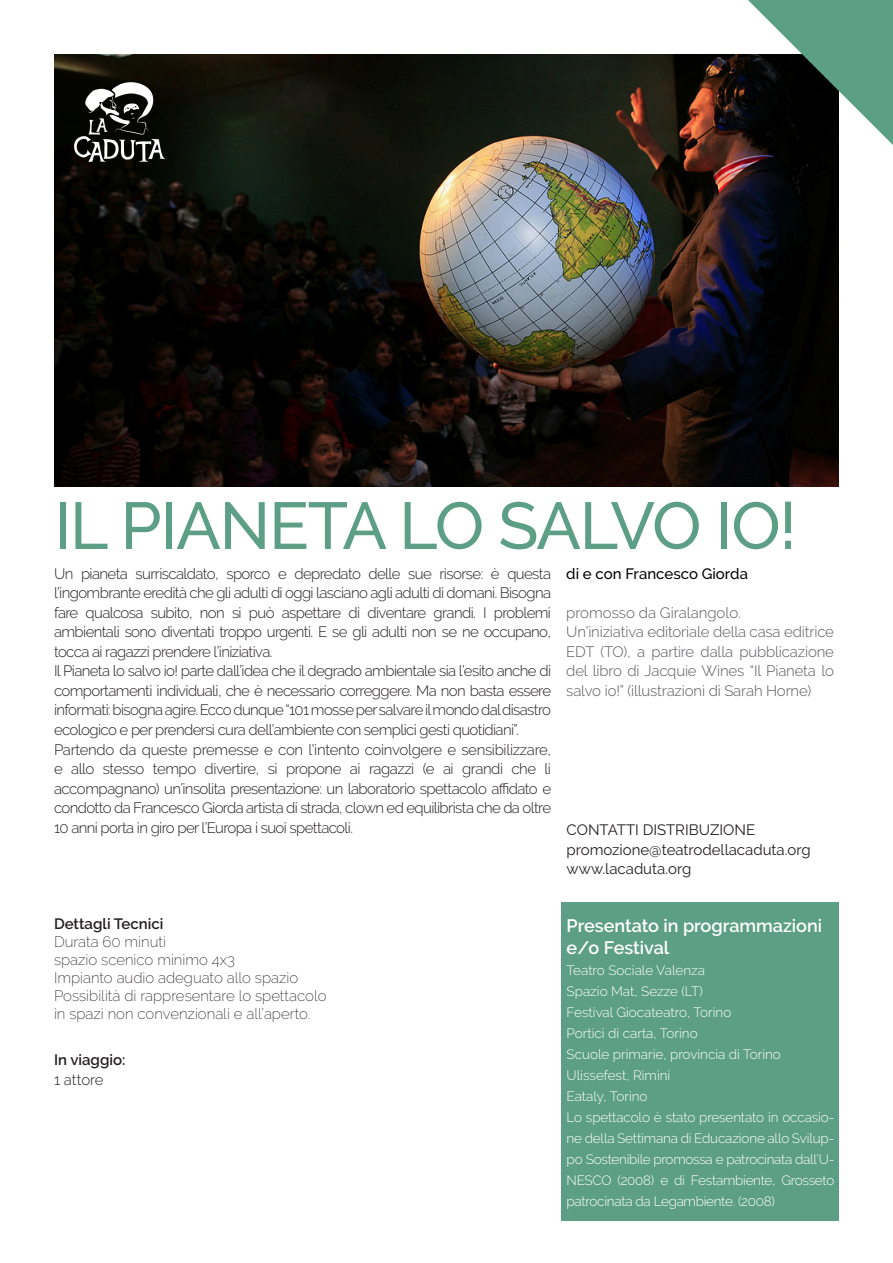
<style>
.page{position:relative;width:893px;height:1263px;background:#fff}
.page>*{position:absolute;margin:0;border:0;box-sizing:border-box;transform-origin:0 0}
.t1{font:500 66px "Raleway";letter-spacing:-.02em;color:#5d9e87}
.t2{font:600 18px/22.5px "Raleway";color:#fff}
.t3{font:300 15px/19.5px "Raleway";letter-spacing:-.04em;color:#231f20;text-align:justify}
.t4{font:300 15px/19.5px "Raleway";letter-spacing:-.01em;color:#57585a;text-align:justify}
.t5{font:200 15px "Raleway";color:#231f20}
.t6{font:15px/19.5px "Raleway";color:#231f20}
.t7{font:600 15px "Raleway";color:#231f20}
.t8{font:500 15px "Raleway";color:#000}
.t9{font:300 13.5px/21px "Raleway";color:#fff;text-align:justify}
</style>
<div class="page">
<img style="left:54px;top:54px;width:785px;height:433px">
<div style="left:561px;top:902px;width:278px;height:318px;background:#5d9e87"></div>
<svg style="left:748px;top:0;width:145px;height:145px;background:#517165"></svg>
<img style="left:75px;top:82px;width:89px;height:80px">
<p class="t1" style="left:54px;top:488px;width:744px">IL PIANETA LO SALVO IO!</p>
<p class="t3" style="left:54px;top:564px;width:499px">Un pianeta surriscaldato, sporco e depredato delle sue risorse: è questa l’ingombrante eredità che gli adulti di oggi lasciano agli adulti di domani. Bisogna fare qualcosa subito, non si può aspettare di diventare grandi. I problemi ambientali sono diventati troppo urgenti. E se gli adulti non se ne occupano, tocca ai ragazzi prendere l’iniziativa.</p>
<p class="t3" style="left:54px;top:661px;width:499px">Il Pianeta lo salvo io! parte dall’idea che il degrado ambientale sia l’esito anche di comportamenti individuali, che è necessario correggere. Ma non basta essere informati: bisogna agire. Ecco dunque “101 mosse per salvare il mondo dal disastro ecologico e per prendersi cura dell’ambiente con semplici gesti quotidiani”.</p>
<p class="t3" style="left:54px;top:739px;width:499px">Partendo da queste premesse e con l’intento coinvolgere e sensibilizzare, e allo stesso tempo divertire, si propone ai ragazzi (e ai grandi che li accompagnano) un’insolita presentazione: un laboratorio spettacolo affidato e condotto da Francesco Giorda artista di strada, clown ed equilibrista che da oltre 10 anni porta in giro per l’Europa i suoi spettacoli.</p>
<p class="t8" style="left:566px;top:565px;width:183px">di e con Francesco Giorda</p>
<p class="t4" style="left:566px;top:603px;width:176px">promosso da Giralangolo.</p>
<p class="t4" style="left:566px;top:622px;width:269px">Un’iniziativa editoriale della casa editrice EDT (TO), a partire dalla pubblicazione del libro di Jacquie Wines “Il Pianeta lo salvo io!” (illustrazioni di Sarah Horne)</p>
<p class="t6" style="left:567px;top:820px;width:246px">CONTATTI DISTRIBUZIONE promozione@teatrodellacaduta.org</p>
<p class="t6" style="left:567px;top:859px;width:126px">www.lacaduta.org</p>
<p class="t7" style="left:54px;top:915px;width:111px">Dettagli Tecnici</p>
<p class="t5" style="left:54px;top:933px;width:114px">Durata 60 minuti</p>
<p class="t5" style="left:54px;top:951px;width:182px">spazio scenico minimo 4x3</p>
<p class="t5" style="left:54px;top:969px;width:246px">Impianto audio adeguato allo spazio</p>
<p class="t5" style="left:54px;top:987px;width:274px">Possibilità di rappresentare lo spettacolo</p>
<p class="t5" style="left:54px;top:1005px;width:258px">in spazi non convenzionali e all’aperto.</p>
<p class="t7" style="left:54px;top:1051px;width:73px">In viaggio:</p>
<p class="t3" style="left:54px;top:1070px;width:51px">1 attore</p>
<p class="t2" style="left:567px;top:914px;width:257px">Presentato in programmazioni e/o Festival</p>
<p class="t9" style="left:567px;top:960px;width:140px">Teatro Sociale Valenza</p>
<p class="t9" style="left:567px;top:981px;width:138px">Spazio Mat, Sezze (LT)</p>
<p class="t9" style="left:567px;top:1002px;width:166px">Festival Giocateatro, Torino</p>
<p class="t9" style="left:567px;top:1023px;width:133px">Portici di carta, Torino</p>
<p class="t9" style="left:567px;top:1044px;width:216px">Scuole primarie, provincia di Torino</p>
<p class="t9" style="left:567px;top:1065px;width:105px">Ulissefest, Rimini</p>
<p class="t9" style="left:567px;top:1086px;width:82px">Eataly, Torino</p>
<p class="t9" style="left:567px;top:1107px;width:269px">Lo spettacolo è stato presentato in occasio&shy;ne della Settimana di Educazione allo Svilup&shy;po Sostenibile promossa e patrocinata dall’U-NESCO (2008) e di Festambiente, Grosseto patrocinata da Legambiente. (2008)</p>
</div>
